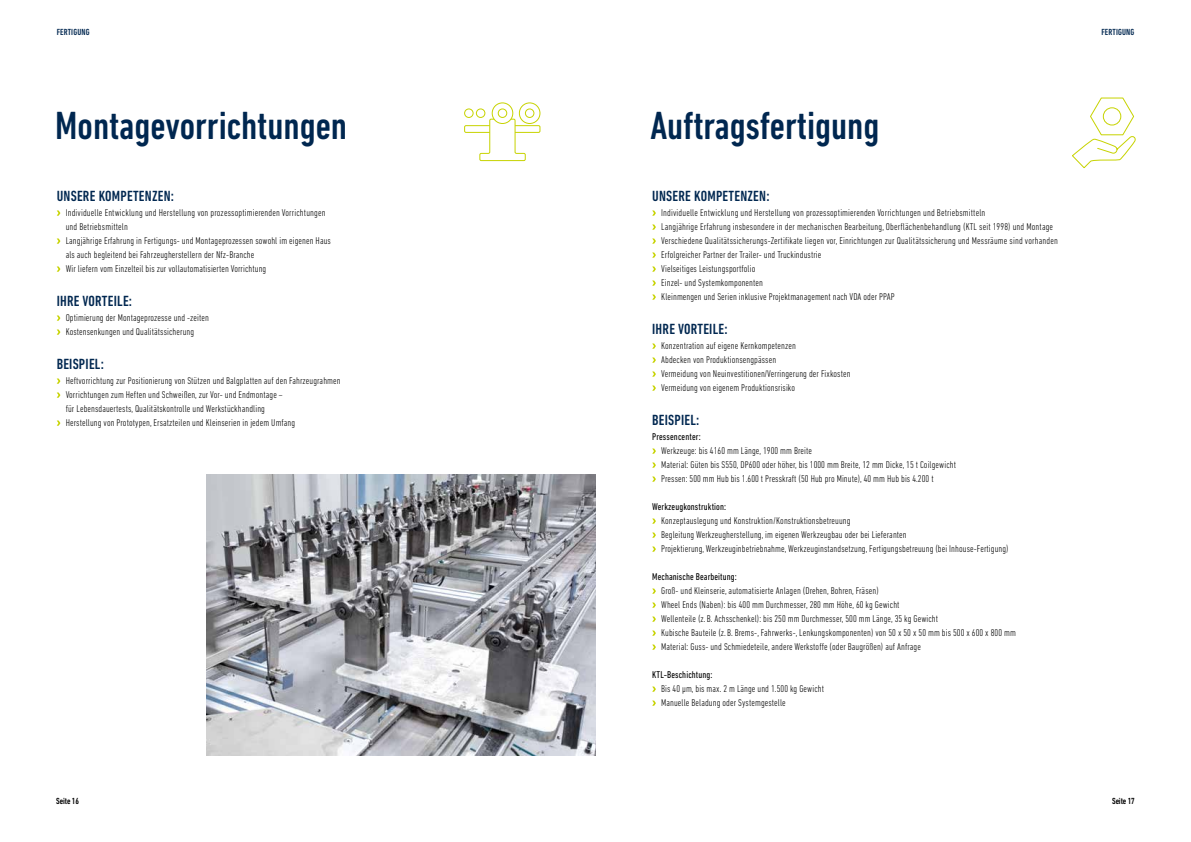
<style>
.page{position:relative;width:1191px;height:842px;background:#fff}
.page>*{position:absolute;margin:0;border:0;box-sizing:border-box;transform-origin:0 0}
.t1{font:500 condensed 40px "DIN Next LT Pro";color:#002750}
.t2{font:500 condensed 15px "DIN Next LT Pro";letter-spacing:.015em;color:#002750}
.t3{font:300 condensed 10px/14px "DIN Next LT Pro";letter-spacing:.01em;color:#000}
.t4{font:condensed 10px "DIN Next LT Pro";letter-spacing:.01em;color:#000}
.t5{font:500 condensed 9px "DIN Next LT Pro";letter-spacing:.015em;color:#002750}
.t6{font:500 condensed 9px "DIN Next LT Pro";letter-spacing:-.015em;color:#000}
</style>
<div class="page">
<img style="left:206px;top:475px;width:389px;height:280px">
<svg style="left:1072px;top:97px;width:64px;height:72px"></svg>
<svg style="left:464px;top:102px;width:77px;height:60px"></svg>
<svg style="left:492px;top:103px;width:21px;height:20px"></svg>
<div style="left:492px;top:102px;width:21px;height:22px;border:1px solid #c7d300;border-radius:50%"></div>
<div style="left:498px;top:109px;width:9px;height:8px;background:#fff;border-radius:50%"></div>
<div style="left:498px;top:108px;width:9px;height:10px;border:1px solid #c7d300;border-radius:50%"></div>
<svg style="left:652px;top:210px;width:4px;height:6px"></svg>
<svg style="left:652px;top:224px;width:4px;height:6px"></svg>
<svg style="left:652px;top:238px;width:4px;height:6px"></svg>
<svg style="left:652px;top:252px;width:4px;height:6px"></svg>
<svg style="left:652px;top:266px;width:4px;height:6px"></svg>
<svg style="left:652px;top:280px;width:4px;height:6px"></svg>
<svg style="left:652px;top:294px;width:4px;height:6px"></svg>
<svg style="left:652px;top:343px;width:4px;height:6px"></svg>
<svg style="left:652px;top:357px;width:4px;height:6px"></svg>
<svg style="left:652px;top:371px;width:4px;height:6px"></svg>
<svg style="left:652px;top:385px;width:4px;height:6px"></svg>
<svg style="left:652px;top:448px;width:4px;height:6px"></svg>
<svg style="left:652px;top:462px;width:4px;height:6px"></svg>
<svg style="left:652px;top:476px;width:4px;height:6px"></svg>
<svg style="left:652px;top:518px;width:4px;height:6px"></svg>
<svg style="left:652px;top:532px;width:4px;height:6px"></svg>
<svg style="left:652px;top:546px;width:4px;height:6px"></svg>
<svg style="left:652px;top:588px;width:4px;height:6px"></svg>
<svg style="left:652px;top:602px;width:4px;height:6px"></svg>
<svg style="left:652px;top:616px;width:4px;height:6px"></svg>
<svg style="left:652px;top:630px;width:4px;height:6px"></svg>
<svg style="left:652px;top:644px;width:4px;height:6px"></svg>
<svg style="left:652px;top:686px;width:4px;height:6px"></svg>
<svg style="left:652px;top:700px;width:4px;height:6px"></svg>
<svg style="left:57px;top:210px;width:3px;height:6px"></svg>
<svg style="left:57px;top:238px;width:3px;height:6px"></svg>
<svg style="left:57px;top:266px;width:3px;height:6px"></svg>
<svg style="left:57px;top:315px;width:3px;height:6px"></svg>
<svg style="left:57px;top:329px;width:3px;height:6px"></svg>
<svg style="left:57px;top:378px;width:3px;height:6px"></svg>
<svg style="left:57px;top:392px;width:3px;height:6px"></svg>
<svg style="left:57px;top:420px;width:3px;height:6px"></svg>
<p class="t5" style="left:57px;top:27px;width:34px">FERTIGUNG</p>
<p class="t5" style="left:1101px;top:27px;width:34px">FERTIGUNG</p>
<h1 class="t1" style="left:55px;top:103px;width:293px">Montagevorrichtungen</h1>
<h1 class="t1" style="left:650px;top:103px;width:231px">Auftragsfertigung</h1>
<h2 class="t2" style="left:57px;top:188px;width:119px">UNSERE KOMPETENZEN:</h2>
<p class="t3" style="left:66px;top:205px;width:267px">Individuelle Entwicklung und Herstellung von prozessoptimierenden Vorrichtungen und Betriebsmitteln<br>Langjährige Erfahrung in Fertigungs- und Montageprozessen sowohl im eigenen Haus als auch begleitend bei Fahrzeugherstellern der Nfz-Branche<br>Wir liefern vom Einzelteil bis zur vollautomatisierten Vorrichtung</p>
<h2 class="t2" style="left:57px;top:293px;width:77px">IHRE VORTEILE:</h2>
<p class="t3" style="left:66px;top:311px;width:145px">Optimierung der Montageprozesse und -zeiten<br>Kostensenkungen und Qualitätssicherung</p>
<h2 class="t2" style="left:57px;top:356px;width:49px">BEISPIEL:</h2>
<p class="t3" style="left:66px;top:374px;width:276px">Heftvorrichtung zur Positionierung von Stützen und Balgplatten auf den Fahrzeugrahmen Vorrichtungen zum Heften und Schweißen, zur Vor- und Endmontage –<br>für Lebensdauertests, Qualitätskontrolle und Werkstückhandling<br>Herstellung von Prototypen, Ersatzteilen und Kleinserien in jedem Umfang</p>
<h2 class="t2" style="left:652px;top:188px;width:119px">UNSERE KOMPETENZEN:</h2>
<p class="t3" style="left:661px;top:206px;width:398px">Individuelle Entwicklung und Herstellung von prozessoptimierenden Vorrichtungen und Betriebsmitteln<br>Langjährige Erfahrung insbesondere in der mechanischen Bearbeitung, Oberflächenbehandlung (KTL seit 1998) und Montage Verschiedene Qualitätssicherungs-Zertifikate liegen vor, Einrichtungen zur Qualitätssicherung und Messräume sind vorhanden Erfolgreicher Partner der Trailer- und Truckindustrie<br>Vielseitiges Leistungsportfolio<br>Einzel- und Systemkomponenten<br>Kleinmengen und Serien inklusive Projektmanagement nach VDA oder PPAP</p>
<h2 class="t2" style="left:652px;top:321px;width:77px">IHRE VORTEILE:</h2>
<p class="t3" style="left:661px;top:339px;width:191px">Konzentration auf eigene Kernkompetenzen<br>Abdecken von Produktionsengpässen<br>Vermeidung von Neuinvestitionen/Verringerung der Fixkosten Vermeidung von eigenem Produktionsrisiko</p>
<h2 class="t2" style="left:652px;top:412px;width:49px">BEISPIEL:</h2>
<p class="t4" style="left:652px;top:431px;width:50px">Pressencenter:</p>
<p class="t3" style="left:661px;top:444px;width:296px">Werkzeuge: bis 4160 mm Länge, 1900 mm Breite<br>Material: Güten bis S550, DP600 oder höher, bis 1000 mm Breite, 12 mm Dicke, 15 t Coilgewicht<br>Pressen: 500 mm Hub bis 1.600 t Presskraft (50 Hub pro Minute), 40 mm Hub bis 4.200 t</p>
<p class="t4" style="left:652px;top:501px;width:75px">Werkzeugkonstruktion:</p>
<p class="t3" style="left:661px;top:514px;width:349px">Konzeptauslegung und Konstruktion/Konstruktionsbetreuung<br>Begleitung Werkzeugherstellung, im eigenen Werkzeugbau oder bei Lieferanten<br>Projektierung, Werkzeuginbetriebnahme, Werkzeuginstandsetzung, Fertigungsbetreuung (bei Inhouse-Fertigung)</p>
<p class="t4" style="left:652px;top:571px;width:86px">Mechanische Bearbeitung:</p>
<p class="t3" style="left:661px;top:584px;width:356px">Groß- und Kleinserie, automatisierte Anlagen (Drehen, Bohren, Fräsen)<br>Wheel Ends (Naben): bis 400 mm Durchmesser, 280 mm Höhe, 60 kg Gewicht<br>Wellenteile (z.B. Achsschenkel): bis 250 mm Durchmesser, 500 mm Länge, 35 kg Gewicht<br>Kubische Bauteile (z.B. Brems-, Fahrwerks-, Lenkungskomponenten) von 50 x 50 x 50 mm bis 500 x 600 x 800 mm Material: Guss- und Schmiedeteile, andere Werkstoffe (oder Baugrößen) auf Anfrage</p>
<p class="t4" style="left:652px;top:669px;width:62px">KTL-Beschichtung:</p>
<p class="t3" style="left:661px;top:682px;width:164px">Bis 40 µm, bis max. 2 m Länge und 1.500 kg Gewicht<br>Manuelle Beladung oder Systemgestelle</p>
<p class="t6" style="left:56px;top:796px;width:24px">Seite 16</p>
<p class="t6" style="left:1112px;top:796px;width:24px">Seite 17</p>
</div>
